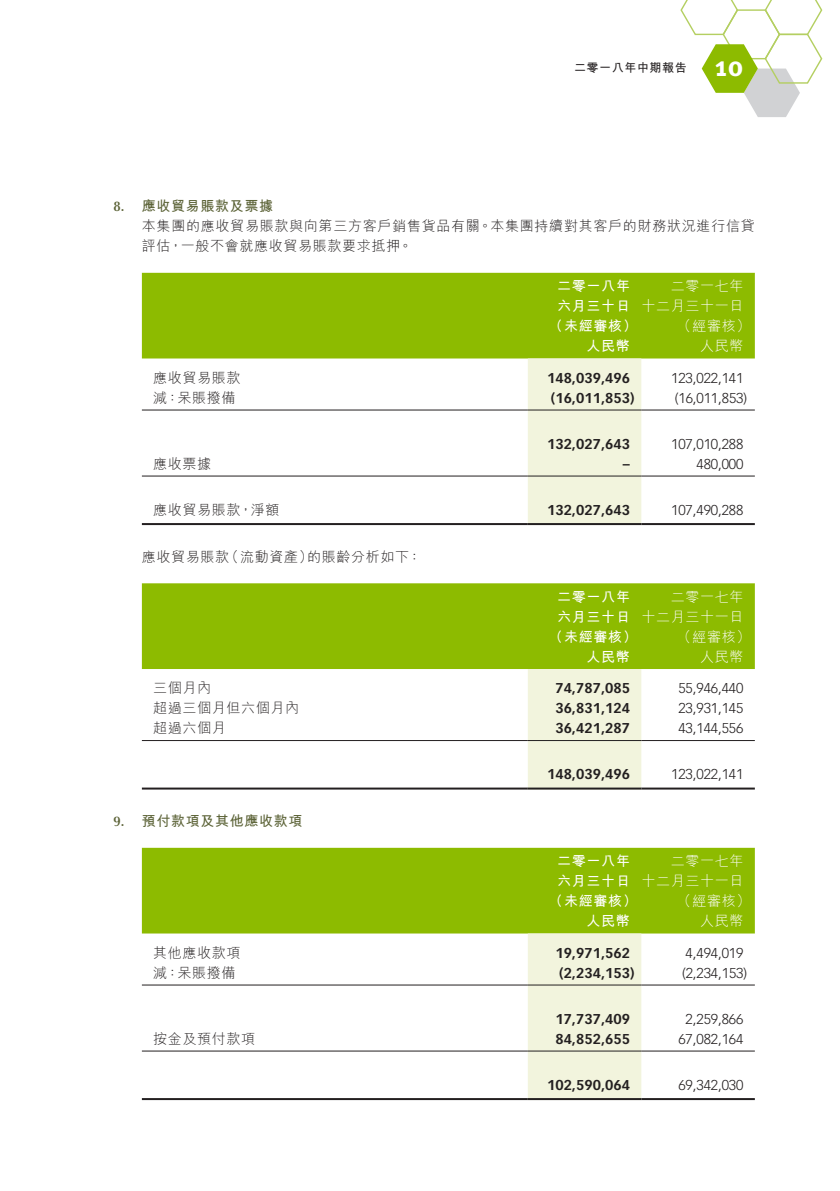
<style>
.page{position:relative;width:840px;height:1191px;background:#fff}
.page>*{position:absolute;margin:0;border:0;box-sizing:border-box;transform-origin:0 0}
.t1{font:700 28px "Meta";color:#fff}
.Notes{font:300 14px/20px "M Hei HK";letter-spacing:.045em;color:#231f20}
.Notes-2{font:300 14px "Vectora LT Std";letter-spacing:-.005em;color:#231f20}
.Notes-3{font:700 14px "Vectora LT Std";color:#231f20}
.Notes-4{font:300 14px "M Hei HK";letter-spacing:.045em;color:#fff}
.Notes-5{font:700 14px "M Hei HK";letter-spacing:.05em;color:#fff}
.Notes_HD1{font:700 14px "M Hei HK";letter-spacing:.045em;color:#5b6236}
.Notes_HD1-2{font:600 14px "Optima LT Std";color:#5b6236}
.t2{font:700 12px "M Hei HK";letter-spacing:.05em;color:#231f20}
</style>
<div class="page">
<svg style="left:680px;top:0;width:142px;height:117px"></svg>
<div style="left:142px;top:273px;width:612px;height:85px;background:#8dbb00"></div>
<div style="left:527px;top:358px;width:114px;height:165px;background:#f2f4dd"></div>
<hr style="left:142px;top:409px;width:385px;height:1px;background:#231f20">
<hr style="left:527px;top:409px;width:114px;height:1px;background:#231f20">
<hr style="left:641px;top:409px;width:113px;height:1px;background:#231f20">
<hr style="left:142px;top:475px;width:385px;height:1px;background:#231f20">
<hr style="left:527px;top:475px;width:114px;height:1px;background:#231f20">
<hr style="left:641px;top:475px;width:113px;height:1px;background:#231f20">
<hr style="left:142px;top:523px;width:385px;height:2px;background:#231f20">
<hr style="left:527px;top:523px;width:114px;height:2px;background:#231f20">
<hr style="left:641px;top:523px;width:113px;height:2px;background:#231f20">
<div style="left:142px;top:583px;width:612px;height:86px;background:#8dbb00"></div>
<div style="left:527px;top:669px;width:114px;height:118px;background:#f2f4dd"></div>
<hr style="left:142px;top:740px;width:385px;height:1px;background:#231f20">
<hr style="left:527px;top:740px;width:114px;height:1px;background:#231f20">
<hr style="left:641px;top:740px;width:113px;height:1px;background:#231f20">
<hr style="left:142px;top:787px;width:385px;height:2px;background:#231f20">
<hr style="left:527px;top:787px;width:114px;height:2px;background:#231f20">
<hr style="left:641px;top:787px;width:113px;height:2px;background:#231f20">
<div style="left:142px;top:847px;width:612px;height:86px;background:#8dbb00"></div>
<div style="left:527px;top:933px;width:114px;height:165px;background:#f2f4dd"></div>
<hr style="left:142px;top:984px;width:385px;height:1px;background:#231f20">
<hr style="left:527px;top:984px;width:114px;height:1px;background:#231f20">
<hr style="left:641px;top:984px;width:113px;height:1px;background:#231f20">
<hr style="left:142px;top:1050px;width:385px;height:1px;background:#231f20">
<hr style="left:527px;top:1050px;width:114px;height:1px;background:#231f20">
<hr style="left:641px;top:1050px;width:113px;height:1px;background:#231f20">
<hr style="left:142px;top:1098px;width:385px;height:2px;background:#231f20">
<hr style="left:527px;top:1098px;width:114px;height:2px;background:#231f20">
<hr style="left:641px;top:1098px;width:113px;height:2px;background:#231f20">
<p class="t2" style="left:573px;top:59px;width:114px">二零一八年中期報告</p>
<h1 class="t1" style="left:714px;top:49px;width:30px">10</h1>
<p class="Notes_HD1-2" style="left:113px;top:198px;width:12px">8.</p>
<p class="Notes_HD1-2" style="left:113px;top:813px;width:12px">9.</p>
<p class="Notes_HD1" style="left:142px;top:196px;width:133px">應收貿易賬款及票據</p>
<p class="Notes" style="left:142px;top:216px;width:614px">本集團的應收貿易賬款與向第三方客戶銷售貨品有關。本集團持續對其客戶的財務狀況進行信貸評估，一般不會就應收貿易賬款要求抵押。</p>
<p class="Notes-4" style="left:670px;top:279px;width:74px">二零一七年</p>
<p class="Notes-5" style="left:557px;top:276px;width:74px">二零一八年</p>
<p class="Notes-5" style="left:557px;top:296px;width:74px">六月三十日</p>
<p class="Notes-4" style="left:641px;top:299px;width:103px">十二月三十一日</p>
<p class="Notes-5" style="left:548px;top:316px;width:90px">（未經審核）</p>
<p class="Notes-4" style="left:676px;top:319px;width:75px">（經審核(</p>
<p class="Notes-5" style="left:586px;top:336px;width:45px">人民幣</p>
<p class="Notes-4" style="left:699px;top:339px;width:45px">人民幣</p>
<p class="Notes" style="left:153px;top:367px;width:89px">應收貿易賬款</p>
<p class="Notes-3" style="left:546px;top:369px;width:84px">148,039,496</p>
<p class="Notes-2" style="left:670px;top:370px;width:74px">123,022,141</p>
<p class="Notes" style="left:153px;top:387px;width:84px">減：呆賬撥備</p>
<p class="Notes-3" style="left:550px;top:389px;width:85px">)16,011,853(</p>
<p class="Notes-2" style="left:674px;top:390px;width:74px">)16,011,853(</p>
<p class="Notes-3" style="left:546px;top:435px;width:84px">132,027,643</p>
<p class="Notes-2" style="left:670px;top:436px;width:74px">107,010,288</p>
<p class="Notes" style="left:153px;top:453px;width:59px">應收票據</p>
<p class="Notes-3" style="left:622px;top:455px;width:8px">–</p>
<p class="Notes-2" style="left:696px;top:456px;width:48px">480,000</p>
<p class="Notes" style="left:153px;top:499px;width:128px">應收貿易賬款，淨額</p>
<p class="Notes-3" style="left:546px;top:501px;width:84px">132,027,643</p>
<p class="Notes-2" style="left:670px;top:502px;width:74px">107,490,288</p>
<p class="Notes" style="left:225px;top:546px;width:89px">（流動資產）</p>
<p class="Notes" style="left:142px;top:546px;width:89px">應收貿易賬款</p>
<p class="Notes" style="left:307px;top:546px;width:116px">的賬齡分析如下：</p>
<p class="Notes-5" style="left:557px;top:586px;width:74px">二零一八年</p>
<p class="Notes-4" style="left:670px;top:589px;width:74px">二零一七年</p>
<p class="Notes-5" style="left:557px;top:606px;width:74px">六月三十日</p>
<p class="Notes-4" style="left:641px;top:609px;width:103px">十二月三十一日</p>
<p class="Notes-5" style="left:548px;top:626px;width:90px">（未經審核）</p>
<p class="Notes-4" style="left:676px;top:629px;width:75px">（經審核(</p>
<p class="Notes-5" style="left:586px;top:646px;width:45px">人民幣</p>
<p class="Notes-4" style="left:699px;top:649px;width:45px">人民幣</p>
<p class="Notes" style="left:153px;top:678px;width:59px">三個月內</p>
<p class="Notes-3" style="left:555px;top:680px;width:76px">74,787,085</p>
<p class="Notes-2" style="left:678px;top:680px;width:67px">55,946,440</p>
<p class="Notes" style="left:153px;top:698px;width:147px">超過三個月但六個月內</p>
<p class="Notes-3" style="left:555px;top:700px;width:76px">36,831,124</p>
<p class="Notes-2" style="left:678px;top:700px;width:67px">23,931,145</p>
<p class="Notes" style="left:153px;top:718px;width:74px">超過六個月</p>
<p class="Notes-3" style="left:555px;top:720px;width:76px">36,421,287</p>
<p class="Notes-2" style="left:678px;top:720px;width:67px">43,144,556</p>
<p class="Notes-3" style="left:546px;top:766px;width:84px">148,039,496</p>
<p class="Notes-2" style="left:670px;top:766px;width:74px">123,022,141</p>
<p class="Notes_HD1" style="left:142px;top:810px;width:162px">預付款項及其他應收款項</p>
<p class="Notes-5" style="left:557px;top:850px;width:74px">二零一八年</p>
<p class="Notes-4" style="left:670px;top:853px;width:74px">二零一七年</p>
<p class="Notes-5" style="left:557px;top:870px;width:74px">六月三十日</p>
<p class="Notes-4" style="left:641px;top:873px;width:103px">十二月三十一日</p>
<p class="Notes-5" style="left:548px;top:890px;width:90px">（未經審核）</p>
<p class="Notes-4" style="left:676px;top:893px;width:75px">（經審核(</p>
<p class="Notes-5" style="left:586px;top:910px;width:45px">人民幣</p>
<p class="Notes-4" style="left:699px;top:913px;width:45px">人民幣</p>
<p class="Notes" style="left:153px;top:942px;width:89px">其他應收款項</p>
<p class="Notes-3" style="left:555px;top:944px;width:76px">19,971,562</p>
<p class="Notes-2" style="left:685px;top:944px;width:59px">4,494,019</p>
<p class="Notes" style="left:153px;top:962px;width:84px">減：呆賬撥備</p>
<p class="Notes-3" style="left:559px;top:964px;width:77px">)2,234,153(</p>
<p class="Notes-2" style="left:681px;top:964px;width:66px">)2,234,153(</p>
<p class="Notes-3" style="left:555px;top:1010px;width:76px">17,737,409</p>
<p class="Notes-2" style="left:685px;top:1010px;width:59px">2,259,866</p>
<p class="Notes" style="left:153px;top:1028px;width:103px">按金及預付款項</p>
<p class="Notes-3" style="left:555px;top:1030px;width:76px">84,852,655</p>
<p class="Notes-2" style="left:678px;top:1030px;width:67px">67,082,164</p>
<p class="Notes-3" style="left:546px;top:1076px;width:84px">102,590,064</p>
<p class="Notes-2" style="left:678px;top:1076px;width:67px">69,342,030</p>
</div>
